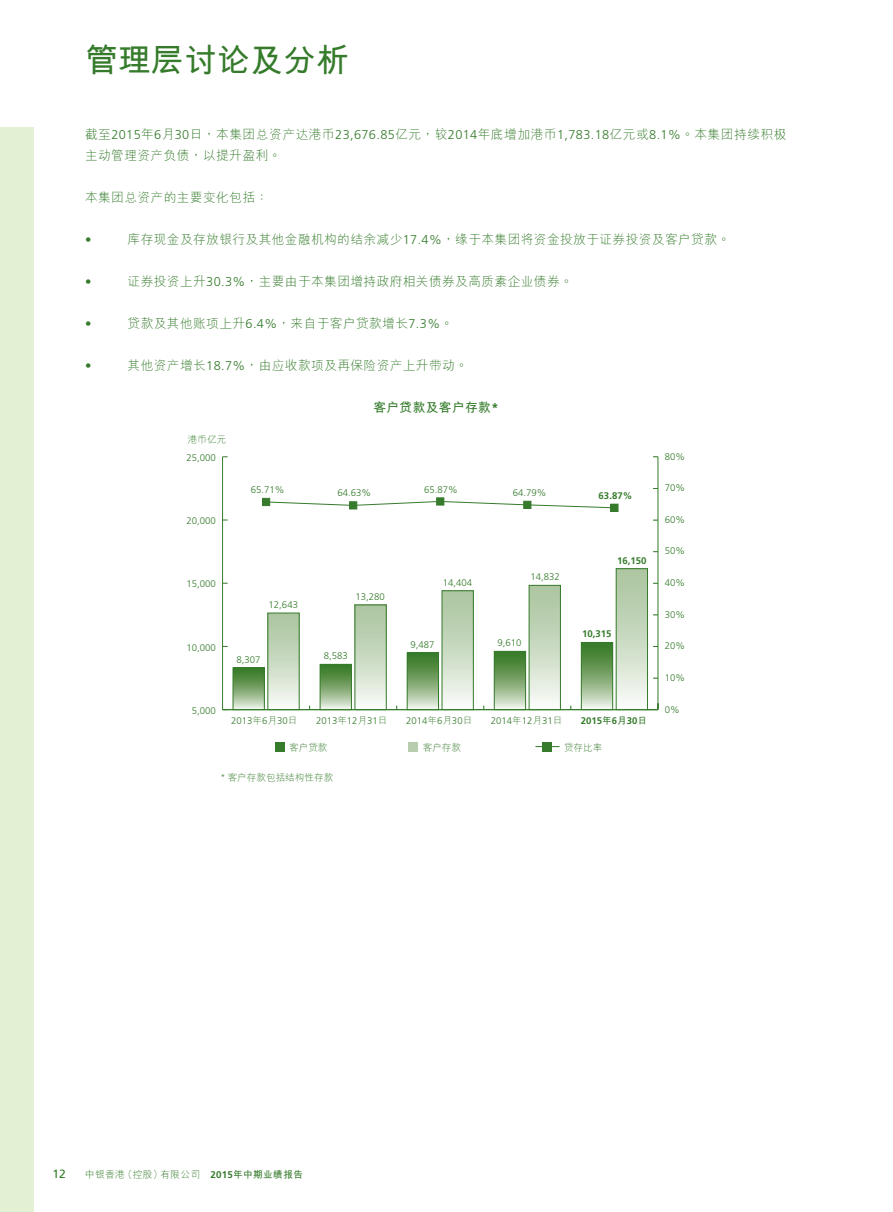
<style>
.page{position:relative;width:893px;height:1212px;background:#fff}
.page>*{position:absolute;margin:0;border:0;box-sizing:border-box;transform-origin:0 0}
.t1{font:700 33px "M Hei HKS";color:#357b2b}
.t2{font:300 12.75px/21px "M Hei HKS";letter-spacing:.03em;color:#357b2b}
.t3{font:700 12.75px "M Hei HKS";letter-spacing:.03em;color:#357b2b}
.t4{font:300 12.75px "Frutiger LT Std";color:#357b2b}
.t5{font:12px "Frutiger LT Std";color:#357b2b}
.t6{font:300 9.75px "M Hei HKS";letter-spacing:.03em;color:#357b2b}
.t7{font:300 9.6px "Frutiger LT Std";color:#357b2b}
.t8{font:9.6px "M Hei HKS Light E Ten B5 H";color:#357b2b}
.t9{font:700 9.6px "Frutiger LT Std";color:#357b2b}
.s1{font-family:"Frutiger LT Std"}
.s2{font-family:"M Hei HKS Light E Ten B5 H";font-weight:400}
.s3{font-family:"M Hei HKS Bold E Ten B5 H";font-weight:400}
.s4{font-family:"Frutiger LT Std";font-weight:700}
.s5{font-weight:700}
</style>
<div class="page">
<div style="left:0;top:128px;width:34px;height:1084px;background:#e4f0d4"></div>
<div style="left:275px;top:742px;width:10px;height:10px;background:#357b2b"></div>
<div style="left:409px;top:742px;width:9px;height:10px;background:#b7cdad"></div>
<div style="left:543px;top:742px;width:9px;height:10px;background:#357b2b"></div>
<svg style="left:535px;top:746px;width:24px;height:1px"></svg>
<hr style="left:658px;top:457px;width:1px;height:253px;background:#357b2b">
<svg style="left:619px;top:501px;width:40px;height:209px"></svg>
<svg style="left:222px;top:456px;width:397px;height:254px"></svg>
<h1 class="t1" style="left:85px;top:36px;width:265px">管理層討論及分析</h1>
<p class="t2" style="left:85px;top:123px;width:703px">截至<span class="s1">2015</span>年<span class="s1">6</span>月<span class="s1">30</span>日，本集團總資產達港幣<span class="s1">23,676.85</span>億元，較<span class="s1">2014</span>年底增加港幣<span class="s1">1,783.18</span>億元或<span class="s1">8.1%</span>。本集團持續積極主動管理資產負債，以提升盈利。</p>
<p class="t2" style="left:85px;top:186px;width:185px">本集團總資產的主要變化包括：</p>
<p class="t4" style="left:85px;top:232px;width:8px">•</p>
<p class="t2" style="left:128px;top:228px;width:604px">庫存現金及存放銀行及其他金融機構的結余減少<span class="s1">17.4%</span>，緣於本集團將資金投放於證券投資及客戶貸款。</p>
<p class="t4" style="left:85px;top:274px;width:8px">•</p>
<p class="t2" style="left:128px;top:270px;width:447px">證券投資上升<span class="s1">30.3%</span>，主要由於本集團增持政府相關債券及高質素企業債券。</p>
<p class="t4" style="left:85px;top:316px;width:8px">•</p>
<p class="t2" style="left:128px;top:312px;width:327px">貸款及其他賬項上升<span class="s1">6.4%</span>，來自於客戶貸款增長<span class="s1">7.3%</span>。</p>
<p class="t4" style="left:85px;top:358px;width:8px">•</p>
<p class="t2" style="left:128px;top:354px;width:342px">其他資產增長<span class="s1">18.7%</span>，由應收款項及再保險資產上升帶動。</p>
<p class="t3" style="left:373px;top:398px;width:127px">客戶貸款及客戶存款<span class="s1">*</span></p>
<p class="t8" style="left:188px;top:433px;width:40px">港幣億元</p>
<p class="t7" style="left:186px;top:452px;width:31px">25,000</p>
<p class="t7" style="left:186px;top:515px;width:31px">20,000</p>
<p class="t7" style="left:251px;top:484px;width:35px">65.71%</p>
<p class="t7" style="left:186px;top:578px;width:31px">15,000</p>
<p class="t7" style="left:186px;top:642px;width:31px">10,000</p>
<p class="t7" style="left:269px;top:599px;width:31px">12,643</p>
<p class="t7" style="left:236px;top:654px;width:26px">8,307</p>
<p class="t7" style="left:337px;top:487px;width:35px">64.63%</p>
<p class="t7" style="left:355px;top:591px;width:31px">13,280</p>
<p class="t7" style="left:324px;top:650px;width:26px">8,583</p>
<p class="t7" style="left:424px;top:484px;width:35px">65.87%</p>
<p class="t7" style="left:513px;top:487px;width:35px">64.79%</p>
<p class="t9" style="left:599px;top:490px;width:35px">63.87%</p>
<p class="t7" style="left:443px;top:577px;width:31px">14,404</p>
<p class="t7" style="left:411px;top:639px;width:26px">9,487</p>
<p class="t7" style="left:530px;top:571px;width:31px">14,832</p>
<p class="t7" style="left:498px;top:638px;width:26px">9,610</p>
<p class="t9" style="left:617px;top:555px;width:31px">16,150</p>
<p class="t9" style="left:582px;top:628px;width:31px">10,315</p>
<p class="t7" style="left:192px;top:705px;width:26px">5,000</p>
<p class="t7" style="left:231px;top:715px;width:68px">2013<span class="s2">年</span>6<span class="s2">月</span>30<span class="s2">日</span></p>
<p class="t7" style="left:316px;top:715px;width:73px">2013<span class="s2">年</span>12<span class="s2">月</span>31<span class="s2">日</span></p>
<p class="t7" style="left:406px;top:715px;width:68px">2014<span class="s2">年</span>6<span class="s2">月</span>30<span class="s2">日</span></p>
<p class="t7" style="left:491px;top:715px;width:73px">2014<span class="s2">年</span>12<span class="s2">月</span>31<span class="s2">日</span></p>
<p class="t9" style="left:581px;top:715px;width:68px">2015<span class="s3">年</span>6<span class="s3">月</span>30<span class="s3">日</span></p>
<p class="t8" style="left:423px;top:741px;width:40px">客戶存款</p>
<p class="t8" style="left:564px;top:741px;width:40px">貸存比率</p>
<p class="t8" style="left:221px;top:771px;width:114px">* 客戶存款包括結構性存款</p>
<p class="t8" style="left:289px;top:741px;width:40px">客戶貸款</p>
<p class="t7" style="left:665px;top:451px;width:22px">80%</p>
<p class="t7" style="left:665px;top:482px;width:22px">70%</p>
<p class="t7" style="left:665px;top:514px;width:22px">60%</p>
<p class="t7" style="left:665px;top:546px;width:22px">50%</p>
<p class="t7" style="left:665px;top:577px;width:22px">40%</p>
<p class="t7" style="left:665px;top:609px;width:22px">30%</p>
<p class="t7" style="left:665px;top:640px;width:22px">20%</p>
<p class="t7" style="left:665px;top:672px;width:22px">10%</p>
<p class="t7" style="left:665px;top:704px;width:16px">0%</p>
<p class="t5" style="left:52px;top:1167px;width:15px">12</p>
<p class="t6" style="left:85px;top:1168px;width:220px">中銀香港（控股）有限公司 <span class="s4">2015</span><span class="s5">年中期業績報告</span></p>
</div>
